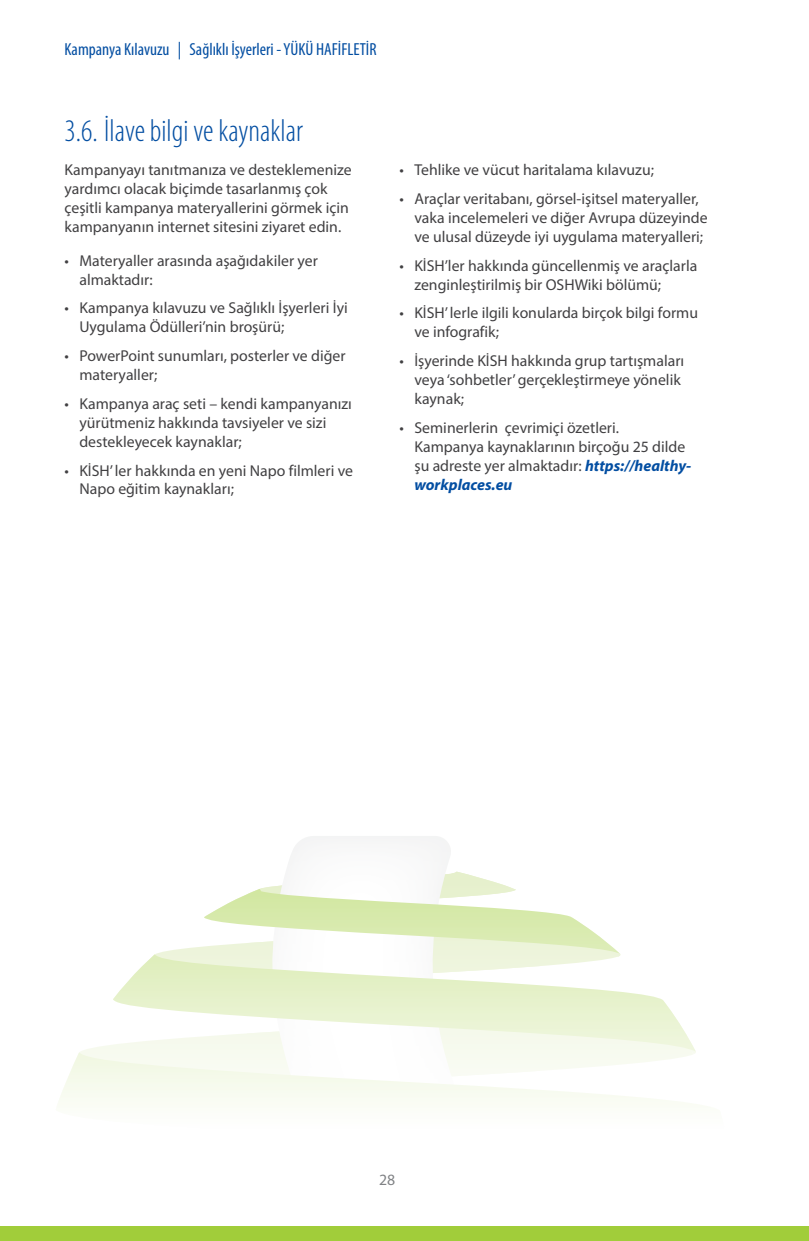
<style>
.page{position:relative;width:809px;height:1241px;background:#fff}
.page>*{position:absolute;margin:0;border:0;box-sizing:border-box;transform-origin:0 0}
.t1{font:300 condensed 31.5px "Myriad Pro";color:#034ea2}
.t2{font:condensed 17.5px "Myriad Pro";color:#034ea2}
.Body{font:15.75px/18.9px "Myriad Pro";color:#414042}
.t3{font:15.75px "Myriad Pro";color:#808285}
.s1{font-weight:700;font-style:italic;color:#034ea2}
</style>
<div class="page">
<svg style="left:272px;top:836px;width:239px;height:52px"></svg>
<svg style="left:58px;top:888px;width:639px;height:217px"></svg>
<div style="left:0;top:1225px;width:809px;height:15px;background:#a1cd3a"></div>
<p class="t2" style="left:64px;top:39px;width:313px">Kampanya Kılavuzu | Sağlıklı İşyerleri - YÜKÜ HAFİFLETİR</p>
<p class="t1" style="left:64px;top:112px;width:240px">3.6. İlave bilgi ve kaynaklar</p>
<p class="Body" style="left:64px;top:160px;width:289px">Kampanyayı tanıtmanıza ve desteklemenize yardımcı olacak biçimde tasarlanmış çok çeşitli kampanya materyallerini görmek için kampanyanın internet sitesini ziyaret edin.</p>
<p class="Body" style="left:79px;top:250px;width:240px;text-indent:-15px">• Materyaller arasında aşağıdakiler yer almaktadır:</p>
<p class="Body" style="left:79px;top:298px;width:270px;text-indent:-15px">• Kampanya kılavuzu ve Sağlıklı İşyerleri İyi<br>Uygulama Ödülleri’nin broşürü;</p>
<p class="Body" style="left:79px;top:346px;width:268px;text-indent:-15px">• PowerPoint sunumları, posterler ve diğer materyaller;</p>
<p class="Body" style="left:79px;top:394px;width:274px;text-indent:-15px">• Kampanya araç seti – kendi kampanyanızı yürütmeniz hakkında tavsiyeler ve sizi destekleyecek kaynaklar;</p>
<p class="Body" style="left:79px;top:460px;width:275px;text-indent:-15px">• KİSH’ ler hakkında en yeni Napo filmleri ve<br>Napo eğitim kaynakları;</p>
<p class="Body" style="left:399px;top:160px;width:256px">• Tehlike ve vücut haritalama kılavuzu;</p>
<p class="Body" style="left:414px;top:189px;width:295px;text-indent:-15px">• Araçlar veritabanı, görsel-işitsel materyaller, vaka incelemeleri ve diğer Avrupa düzeyinde ve ulusal düzeyde iyi uygulama materyalleri;</p>
<p class="Body" style="left:414px;top:255px;width:284px;text-indent:-15px">• KİSH’ler hakkında güncellenmiş ve araçlarla zenginleştirilmiş bir OSHWiki bölümü;</p>
<p class="Body" style="left:414px;top:303px;width:285px;text-indent:-15px">• KİSH’ lerle ilgili konularda birçok bilgi formu ve infografik;</p>
<p class="Body" style="left:414px;top:351px;width:271px;text-indent:-15px">• İşyerinde KİSH hakkında grup tartışmaları veya ‘sohbetler’ gerçekleştirmeye yönelik kaynak;</p>
<p class="Body" style="left:414px;top:418px;width:278px;text-indent:-15px">• Seminerlerin çevrimiçi özetleri.<br>Kampanya kaynaklarının birçoğu 25 dilde şu adreste yer almaktadır: <span class="s1">https://healthy&shy;workplaces.eu</span></p>
<p class="t3" style="left:379px;top:1169px;width:18px">28</p>
</div>
